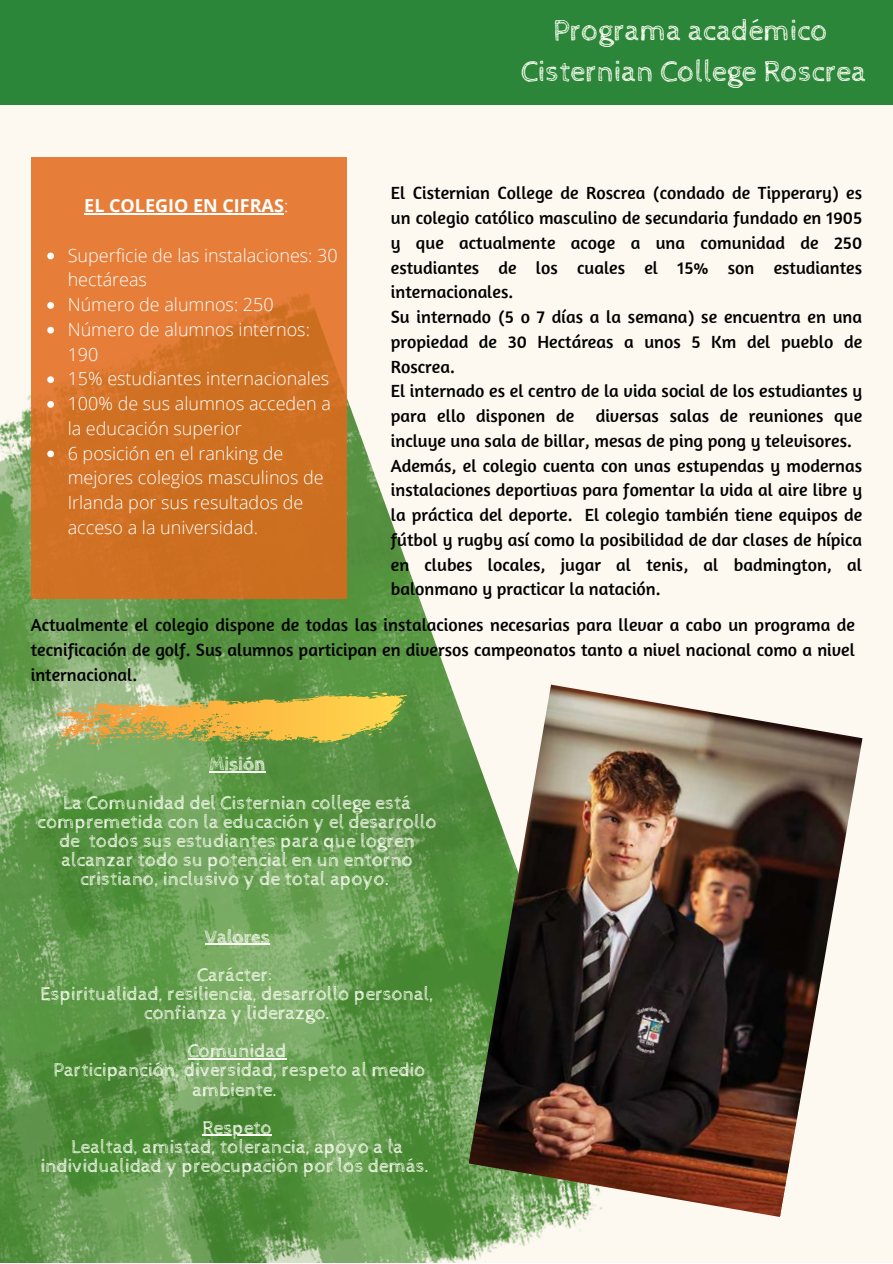
<style>
.page{position:relative;width:893px;height:1264px;background:#fff}
.page>*{position:absolute;margin:0;border:0;box-sizing:border-box;transform-origin:0 0}
.t1{font:30px/41.5px "Cabin Sketch";color:#f9fdf1;text-align:center}
.t2{font:19.5px/19px "Cabin Sketch";color:#f9fdf1;text-align:center}
.t3{font:700 19.5px "Cabin Sketch";color:#f9fdf1}
.t4{font:18px/24.8px "Amaranth";color:#000}
.t5{font:300 18px/24.8px "Open Sans";color:#fff}
.t6{font:700 18px "Open Sans";color:#fff}
.s1{font-weight:300}
</style>
<div class="page">
<div style="left:0;top:0;width:892px;height:1262px;background:#fdf8f0"></div>
<img style="left:0;top:284px;width:587px;height:978px">
<svg style="left:31px;top:158px;width:315px;height:441px;background:#d8762c"></svg>
<div style="left:0;top:0;width:892px;height:104px;background:#2b8639"></div>
<img style="left:468px;top:684px;width:394px;height:532px">
<hr style="left:209px;top:771px;width:56px;height:1px;background:#f9fdf1">
<hr style="left:205px;top:943px;width:65px;height:1px;background:#f9fdf1">
<hr style="left:188px;top:1058px;width:98px;height:1px;background:#f9fdf1">
<hr style="left:202px;top:1134px;width:70px;height:1px;background:#f9fdf1">
<svg style="left:52px;top:691px;width:356px;height:54px;background:#bfb254"></svg>
<svg style="left:47px;top:252px;width:7px;height:7px"></svg>
<svg style="left:47px;top:302px;width:7px;height:7px"></svg>
<svg style="left:47px;top:327px;width:7px;height:6px"></svg>
<svg style="left:47px;top:376px;width:7px;height:7px"></svg>
<svg style="left:47px;top:401px;width:7px;height:7px"></svg>
<svg style="left:47px;top:450px;width:7px;height:7px"></svg>
<hr style="left:84px;top:213px;width:200px;height:1px;background:#fff">
<p class="t6" style="left:84px;top:193px;width:205px">EL COLEGIO EN CIFRAS<span class="s1">:</span></p>
<p class="t5" style="left:68px;top:242px;width:271px">Superficie de las instalaciones: 30 hectáreas<br>Número de alumnos: 250<br>Número de alumnos internos:<br>190<br>15% estudiantes internacionales<br>100% de sus alumnos acceden a la educación superior<br>6 posición en el ranking de mejores colegios masculinos de<br>Irlanda por sus resultados de acceso a la universidad.</p>
<h1 class="t1" style="left:521px;top:10px;width:346px">Programa académico<br>Cisternian College Roscrea</h1>
<p class="t4" style="left:391px;top:180px;width:473px">El Cisternian College de Roscrea (condado de Tipperary) es un colegio católico masculino de secundaria fundado en 1905 y que actualmente acoge a una comunidad de 250 estudiantes de los cuales el 15% son estudiantes internacionales.<br>Su internado (5 o 7 días a la semana) se encuentra en una propiedad de 30 Hectáreas a unos 5 Km del pueblo de Roscrea.<br>El internado es el centro de la vida social de los estudiantes y para ello disponen de diversas salas de reuniones que incluye una sala de billar, mesas de ping pong y televisores.<br>Además, el colegio cuenta con unas estupendas y modernas instalaciones deportivas para fomentar la vida al aire libre y la práctica del deporte. El colegio también tiene equipos de fútbol y rugby así como la posibilidad de dar clases de hípica en clubes locales, jugar al tenis, al badmington, al balonmano y practicar la natación.</p>
<p class="t4" style="left:31px;top:612px;width:825px;text-align:justify">Actualmente el colegio dispone de todas las instalaciones necesarias para llevar a cabo un programa de tecnificación de golf. Sus alumnos participan en diversos campeonatos tanto a nivel nacional como a nivel internacional.</p>
<p class="t3" style="left:209px;top:753px;width:58px">Misión</p>
<p class="t2" style="left:38px;top:793px;width:401px">La Comunidad del Cisternian college está compremetida con la educación y el desarrollo de todos sus estudiantes para que logren alcanzar todo su potencial en un entorno cristiano, inclusivo y de total apoyo.</p>
<p class="t3" style="left:205px;top:925px;width:66px">Valores</p>
<p class="t2" style="left:41px;top:965px;width:395px">Carácter:<br>Espiritualidad, resiliencia, desarrollo personal, confianza y liderazgo.</p>
<p class="t2" style="left:53px;top:1042px;width:374px">Comunidad<br>Participanción, diversidad, respeto al medio ambiente.</p>
<p class="t2" style="left:41px;top:1118px;width:390px">Respeto<br>Lealtad, amistad, tolerancia, apoyo a la individualidad y preocupación por los demás.</p>
</div>
